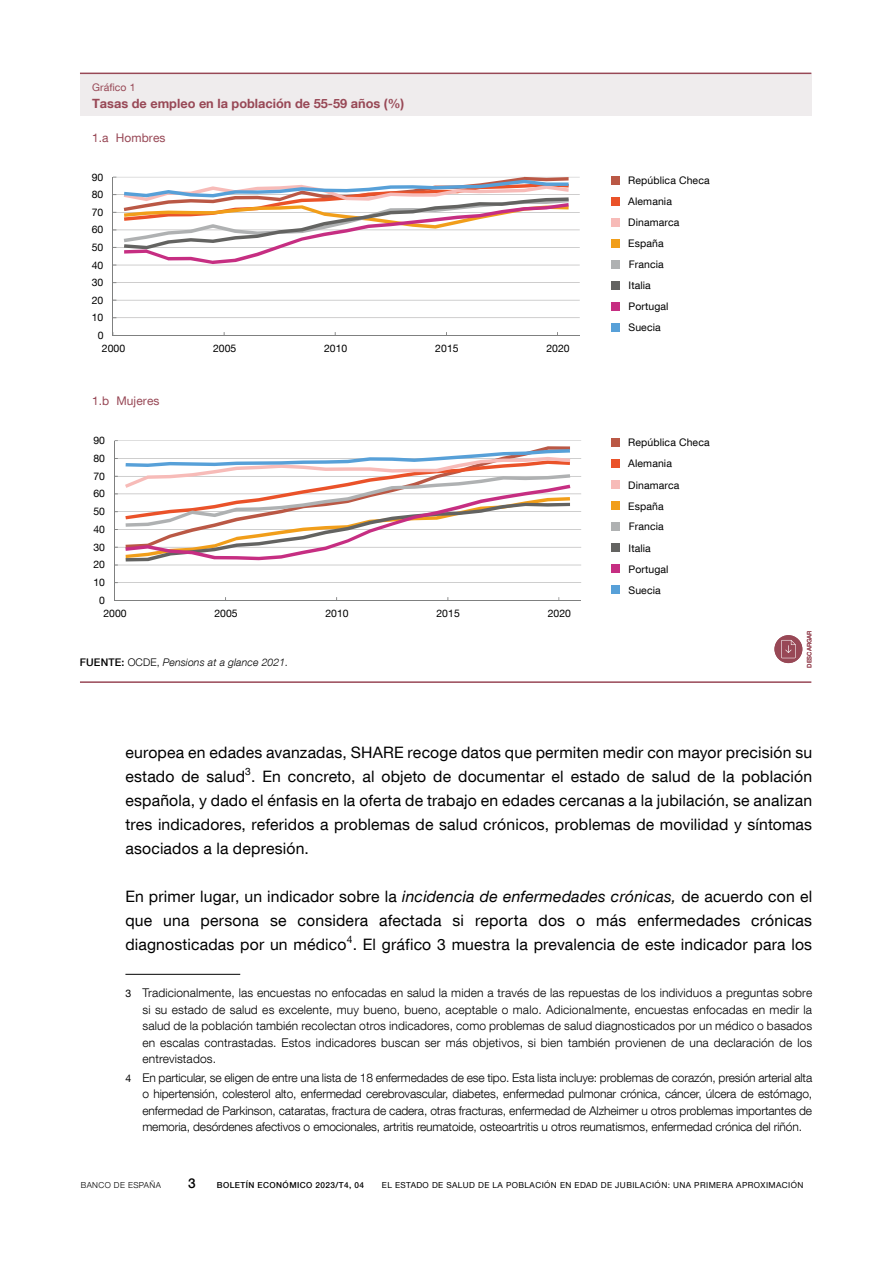
<style>
.page{position:relative;width:893px;height:1263px;background:#fff}
.page>*{position:absolute;margin:0;border:0;box-sizing:border-box;transform-origin:0 0}
.Texto_artículo{font:15.75px/24px "Bd E Neue Helvetica";letter-spacing:.01em;color:#000;text-align:justify}
.t1{font:500 13.5px "Bd E Neue Helvetica";color:#000}
.t2{font:700 12.75px "Bd E Neue Helvetica";color:#984856}
.Citas_1_texto{font:300 12px/16.5px "Bd E Neue Helvetica";letter-spacing:-.01em;color:#000;text-align:justify}
.t3{font:12px "Bd E Neue Helvetica";letter-spacing:.01em;color:#984856}
.t4{font:10.5px "Bd E Neue Helvetica";letter-spacing:.01em;color:#000}
.t5{font:italic 300 10.5px "Bd E Neue Helvetica";letter-spacing:.01em;color:#000}
.t6{font:10.5px "Bd E Neue Helvetica";letter-spacing:.01em;color:#984856}
.t7{font:8.25px "Bd E Neue Helvetica";letter-spacing:.05em;color:#000}
.t8{font:500 8.25px "Bd E Neue Helvetica";letter-spacing:.05em;color:#000}
.t9{font:300 8.25px "Bd E Neue Helvetica";letter-spacing:.05em;color:#000}
.t10{font:500 6px "Bd E Neue Helvetica";color:#984856}
.s1{font-weight:500;font-style:normal}
.s2{font-style:normal}
.s3{font-style:italic}
.s4{font-weight:400;font-size:10.5px}
</style>
<div class="page">
<hr style="left:125px;top:974px;width:115px;height:1px;background:#000">
<hr style="left:80px;top:681px;width:731px;height:2px;background:#984856">
<hr style="left:113px;top:317px;width:467px;height:1px;background:#a6a5a5">
<hr style="left:113px;top:300px;width:467px;height:1px;background:#a6a5a5">
<hr style="left:113px;top:282px;width:467px;height:1px;background:#a6a5a5">
<hr style="left:113px;top:265px;width:467px;height:1px;background:#a6a5a5">
<hr style="left:113px;top:247px;width:467px;height:1px;background:#a6a5a5">
<hr style="left:113px;top:230px;width:467px;height:1px;background:#a6a5a5">
<hr style="left:113px;top:212px;width:467px;height:1px;background:#a6a5a5">
<hr style="left:113px;top:194px;width:467px;height:1px;background:#a6a5a5">
<hr style="left:113px;top:177px;width:467px;height:1px;background:#a6a5a5">
<hr style="left:113px;top:177px;width:1px;height:158px;background:#7f8080">
<hr style="left:113px;top:335px;width:467px;height:1px;background:#7f8080">
<svg style="left:124px;top:177px;width:445px;height:87px"></svg>
<hr style="left:115px;top:582px;width:466px;height:1px;background:#a6a5a5">
<hr style="left:115px;top:565px;width:466px;height:1px;background:#a6a5a5">
<hr style="left:115px;top:547px;width:466px;height:1px;background:#a6a5a5">
<hr style="left:115px;top:529px;width:466px;height:1px;background:#a6a5a5">
<hr style="left:115px;top:511px;width:466px;height:1px;background:#a6a5a5">
<hr style="left:115px;top:494px;width:466px;height:1px;background:#a6a5a5">
<hr style="left:115px;top:476px;width:466px;height:1px;background:#a6a5a5">
<hr style="left:115px;top:458px;width:466px;height:1px;background:#a6a5a5">
<hr style="left:115px;top:440px;width:466px;height:1px;background:#a6a5a5">
<hr style="left:114px;top:441px;width:1px;height:159px;background:#7f8080">
<hr style="left:115px;top:600px;width:466px;height:1px;background:#7f8080">
<svg style="left:125px;top:449px;width:445px;height:112px"></svg>
<div style="left:80px;top:73px;width:731px;height:43px;background:#efeced"></div>
<hr style="left:80px;top:73px;width:731px;height:1px;background:#984856">
<div style="left:611px;top:323px;width:9px;height:9px;background:#57a0d8"></div>
<div style="left:611px;top:302px;width:9px;height:9px;background:#c62e82"></div>
<div style="left:611px;top:281px;width:9px;height:9px;background:#636361"></div>
<div style="left:611px;top:260px;width:9px;height:9px;background:#afb1b2"></div>
<div style="left:611px;top:239px;width:9px;height:9px;background:#f19e1a"></div>
<div style="left:611px;top:218px;width:9px;height:9px;background:#f7bbb8"></div>
<div style="left:611px;top:197px;width:9px;height:9px;background:#ea5229"></div>
<div style="left:611px;top:176px;width:9px;height:9px;background:#ba5845"></div>
<div style="left:611px;top:585px;width:9px;height:9px;background:#57a0d8"></div>
<div style="left:611px;top:564px;width:9px;height:9px;background:#c62e82"></div>
<div style="left:611px;top:543px;width:9px;height:9px;background:#636361"></div>
<div style="left:611px;top:522px;width:9px;height:9px;background:#afb1b2"></div>
<div style="left:611px;top:501px;width:9px;height:9px;background:#f19e1a"></div>
<div style="left:611px;top:480px;width:9px;height:9px;background:#f7bbb8"></div>
<div style="left:611px;top:459px;width:9px;height:9px;background:#ea5229"></div>
<div style="left:611px;top:438px;width:9px;height:9px;background:#ba5845"></div>
<div style="left:774px;top:635px;width:28px;height:28px;background:#984856;border-radius:50%"></div>
<svg style="left:781px;top:640px;width:15px;height:18px"></svg>
<p class="t6" style="left:92px;top:80px;width:45px">Gráfico 1</p>
<p class="t2" style="left:92px;top:96px;width:314px">Tasas de empleo en la población de 55-59 años (%)</p>
<p class="t3" style="left:92px;top:130px;width:75px">1.a Hombres</p>
<p class="t4" style="left:92px;top:170px;width:13px">90</p>
<p class="t4" style="left:92px;top:188px;width:13px">80</p>
<p class="t4" style="left:92px;top:206px;width:13px">70</p>
<p class="t4" style="left:92px;top:223px;width:13px">60</p>
<p class="t4" style="left:92px;top:241px;width:13px">50</p>
<p class="t4" style="left:92px;top:258px;width:13px">40</p>
<p class="t4" style="left:92px;top:276px;width:13px">30</p>
<p class="t4" style="left:92px;top:293px;width:13px">20</p>
<p class="t4" style="left:92px;top:311px;width:13px">10</p>
<p class="t4" style="left:98px;top:328px;width:7px">0</p>
<p class="t4" style="left:102px;top:342px;width:25px">2000</p>
<p class="t4" style="left:213px;top:342px;width:25px">2005</p>
<p class="t4" style="left:324px;top:342px;width:25px">2010</p>
<p class="t4" style="left:435px;top:342px;width:25px">2015</p>
<p class="t4" style="left:546px;top:342px;width:25px">2020</p>
<p class="t3" style="left:92px;top:394px;width:69px">1.b Mujeres</p>
<p class="t4" style="left:93px;top:434px;width:13px">90</p>
<p class="t4" style="left:93px;top:452px;width:13px">80</p>
<p class="t4" style="left:93px;top:469px;width:13px">70</p>
<p class="t4" style="left:93px;top:487px;width:13px">60</p>
<p class="t4" style="left:93px;top:505px;width:13px">50</p>
<p class="t4" style="left:93px;top:523px;width:13px">40</p>
<p class="t4" style="left:93px;top:540px;width:13px">30</p>
<p class="t4" style="left:93px;top:558px;width:13px">20</p>
<p class="t4" style="left:93px;top:576px;width:13px">10</p>
<p class="t4" style="left:99px;top:594px;width:7px">0</p>
<p class="t4" style="left:103px;top:607px;width:25px">2000</p>
<p class="t4" style="left:214px;top:607px;width:25px">2005</p>
<p class="t4" style="left:325px;top:607px;width:25px">2010</p>
<p class="t4" style="left:437px;top:607px;width:25px">2015</p>
<p class="t4" style="left:548px;top:607px;width:25px">2020</p>
<p class="t5" style="left:80px;top:656px;width:210px"><span class="s1">FUENTE:</span> <span class="s2">OCDE,</span> Pensions at a glance 2021.</p>
<p class="t4" style="left:628px;top:174px;width:83px">República Checa</p>
<p class="t4" style="left:628px;top:195px;width:45px">Alemania</p>
<p class="t4" style="left:628px;top:216px;width:53px">Dinamarca</p>
<p class="t4" style="left:628px;top:237px;width:37px">España</p>
<p class="t4" style="left:629px;top:258px;width:37px">Francia</p>
<p class="t4" style="left:628px;top:279px;width:24px">Italia</p>
<p class="t4" style="left:628px;top:300px;width:41px">Portugal</p>
<p class="t4" style="left:628px;top:321px;width:34px">Suecia</p>
<p class="t4" style="left:628px;top:436px;width:83px">República Checa</p>
<p class="t4" style="left:628px;top:457px;width:45px">Alemania</p>
<p class="t4" style="left:628px;top:478px;width:53px">Dinamarca</p>
<p class="t4" style="left:628px;top:499px;width:37px">España</p>
<p class="t4" style="left:629px;top:520px;width:37px">Francia</p>
<p class="t4" style="left:628px;top:541px;width:24px">Italia</p>
<p class="t4" style="left:628px;top:562px;width:41px">Portugal</p>
<p class="t4" style="left:628px;top:583px;width:34px">Suecia</p>
<p class="t10" style="left:806px;top:668px;width:39px;rotate:-90deg">DESCARGAR</p>
<p class="Texto_artículo" style="left:125px;top:739px;width:688px">europea en edades avanzadas, SHARE recoge datos que permiten medir con mayor precisión su estado de salud<sup>3</sup>. En concreto, al objeto de documentar el estado de salud de la población española, y dado el énfasis en la oferta de trabajo en edades cercanas a la jubilación, se analizan tres indicadores, referidos a problemas de salud crónicos, problemas de movilidad y síntomas asociados a la depresión.</p>
<p class="Texto_artículo" style="left:125px;top:883px;width:688px">En primer lugar, un indicador sobre la <span class="s3">incidencia de enfermedades crónicas,</span> de acuerdo con el que una persona se considera afectada si reporta dos o más enfermedades crónicas diagnosticadas por un médico<sup>4</sup>. El gráfico 3 muestra la prevalencia de este indicador para los</p>
<p class="Citas_1_texto" style="left:142px;top:984px;width:671px;text-indent:-17px"><span class="s4">3</span> Tradicionalmente, las encuestas no enfocadas en salud la miden a través de las repuestas de los individuos a preguntas sobre si su estado de salud es excelente, muy bueno, bueno, aceptable o malo. Adicionalmente, encuestas enfocadas en medir la salud de la población también recolectan otros indicadores, como problemas de salud diagnosticados por un médico o basados en escalas contrastadas. Estos indicadores buscan ser más objetivos, si bien también provienen de una declaración de los entrevistados.</p>
<p class="Citas_1_texto" style="left:142px;top:1069px;width:671px;text-indent:-17px"><span class="s4">4</span> En particular, se eligen de entre una lista de 18 enfermedades de ese tipo. Esta lista incluye: problemas de corazón, presión arterial alta o hipertensión, colesterol alto, enfermedad cerebrovascular, diabetes, enfermedad pulmonar crónica, cáncer, úlcera de estómago, enfermedad de Parkinson, cataratas, fractura de cadera, otras fracturas, enfermedad de Alzheimer u otros problemas importantes de memoria, desórdenes afectivos o emocionales, artritis reumatoide, osteoartritis u otros reumatismos, enfermedad crónica del riñón.</p>
<p class="t9" style="left:81px;top:1180px;width:82px">BANCO DE ESPAÑA</p>
<p class="t1" style="left:188px;top:1175px;width:9px">3</p>
<p class="t8" style="left:217px;top:1180px;width:149px">BOLETÍN ECONÓMICO 2023/T4, 04</p>
<p class="t7" style="left:382px;top:1180px;width:423px">EL ESTADO DE SALUD DE LA POBLACIÓN EN EDAD DE JUBILACIÓN: UNA PRIMERA APROXIMACIÓN</p>
</div>
